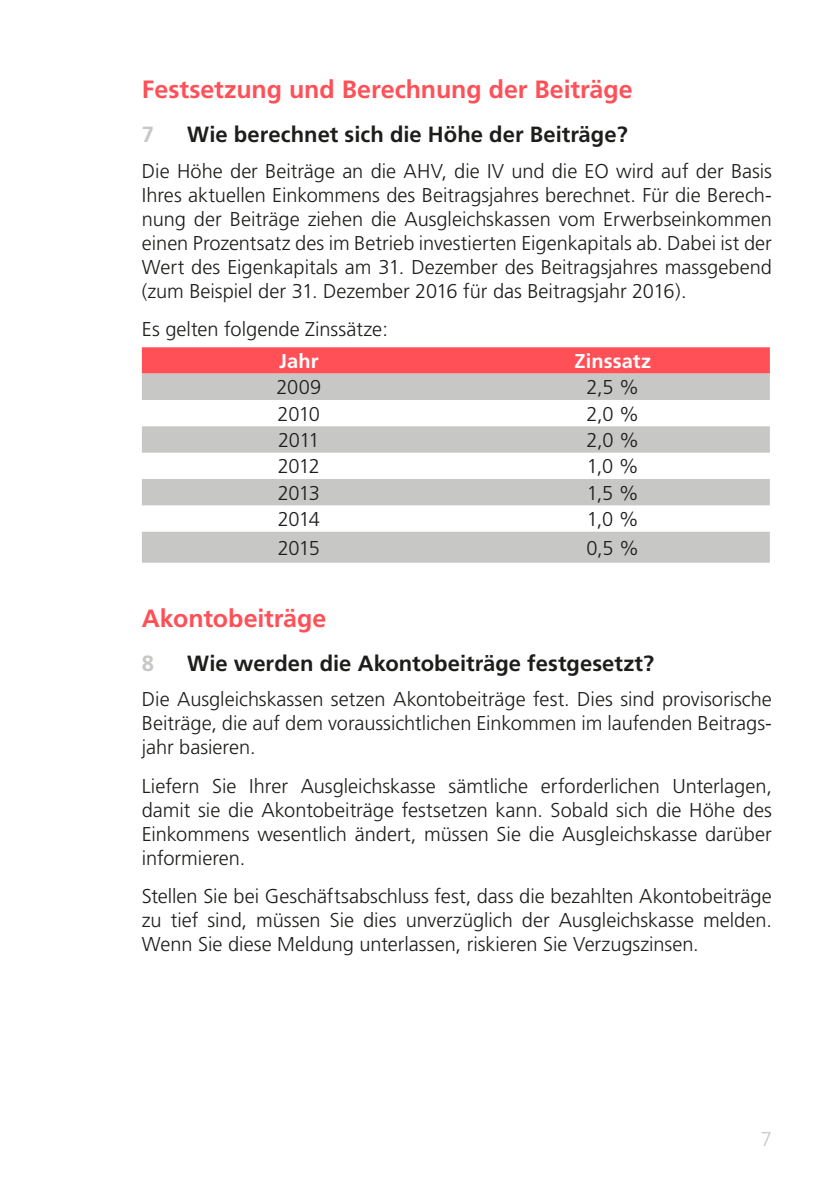
<style>
.page{position:relative;width:840px;height:1191px;background:#fff}
.page>*{position:absolute;margin:0;border:0;box-sizing:border-box;transform-origin:0 0}
.Texttitel{font:700 25px "Frutiger";color:#ff5057}
.t1{font:700 22px "Frutiger";color:#1d1d1b}
.t2{font:700 22px "Frutiger";color:#c7c7c6}
.Grundtext{font:300 20px/24px "Frutiger";letter-spacing:-.005em;color:#1d1d1b;text-align:justify}
.Text_vor_Aufzählung{font:300 20px "Frutiger";color:#1d1d1b}
.Tabellen_Text_Weiss{font:700 20px "Frutiger";letter-spacing:.005em;color:#fff}
.t3{font:300 20px "Frutiger";color:#c7c7c6}
</style>
<div class="page">
<div style="left:142px;top:347px;width:627px;height:26px;background:#ff5057"></div>
<svg style="left:142px;top:373px;width:627px;height:190px;fill:#c7c7c6"></svg>
<p class="Texttitel" style="left:142px;top:75px;width:492px">Festsetzung und Berechnung der Beiträge</p>
<p class="t2" style="left:142px;top:122px;width:14px">7</p>
<p class="t1" style="left:187px;top:122px;width:441px">Wie berechnet sich die Höhe der Beiträge?</p>
<p class="Grundtext" style="left:142px;top:159px;width:631px">Die Höhe der Beiträge an die AHV, die IV und die EO wird auf der Basis Ihres aktuellen Einkommens des Beitragsjahres berechnet. Für die Berech&shy;nung der Beiträge ziehen die Ausgleichskassen vom Erwerbseinkommen einen Prozentsatz des im Betrieb investierten Eigenkapitals ab. Dabei ist der Wert des Eigenkapitals am 31. Dezember des Beitragsjahres massgebend (zum Beispiel der 31. Dezember 2016 für das Beitragsjahr 2016).</p>
<p class="Text_vor_Aufzählung" style="left:142px;top:318px;width:247px">Es gelten folgende Zinssätze:</p>
<p class="Tabellen_Text_Weiss" style="left:279px;top:349px;width:41px">Jahr</p>
<p class="Tabellen_Text_Weiss" style="left:574px;top:349px;width:78px">Zinssatz</p>
<p class="Grundtext" style="left:276px;top:376px;width:46px">2009</p>
<p class="Grundtext" style="left:586px;top:376px;width:54px">2,5 %</p>
<p class="Grundtext" style="left:277px;top:402px;width:44px">2010</p>
<p class="Grundtext" style="left:586px;top:402px;width:54px">2,0 %</p>
<p class="Grundtext" style="left:278px;top:428px;width:43px">2011</p>
<p class="Grundtext" style="left:586px;top:428px;width:54px">2,0 %</p>
<p class="Grundtext" style="left:278px;top:455px;width:43px">2012</p>
<p class="Grundtext" style="left:586px;top:455px;width:54px">1,0 %</p>
<p class="Grundtext" style="left:278px;top:481px;width:43px">2013</p>
<p class="Grundtext" style="left:586px;top:481px;width:53px">1,5 %</p>
<p class="Grundtext" style="left:277px;top:507px;width:44px">2014</p>
<p class="Grundtext" style="left:586px;top:507px;width:54px">1,0 %</p>
<p class="Grundtext" style="left:278px;top:536px;width:44px">2015</p>
<p class="Grundtext" style="left:586px;top:536px;width:54px">0,5 %</p>
<p class="Texttitel" style="left:142px;top:603px;width:186px">Akontobeiträge</p>
<p class="t2" style="left:142px;top:650px;width:14px">8</p>
<p class="t1" style="left:187px;top:650px;width:468px">Wie werden die Akontobeiträge festgesetzt?</p>
<p class="Grundtext" style="left:142px;top:687px;width:631px">Die Ausgleichskassen setzen Akontobeiträge fest. Dies sind provisorische Beiträge, die auf dem voraussichtlichen Einkommen im laufenden Beitrags&shy;jahr basieren.</p>
<p class="Grundtext" style="left:142px;top:774px;width:631px">Liefern Sie Ihrer Ausgleichskasse sämtliche erforderlichen Unterlagen, damit sie die Akontobeiträge festsetzen kann. Sobald sich die Höhe des Einkommens wesentlich ändert, müssen Sie die Ausgleichskasse darüber informieren.</p>
<p class="Grundtext" style="left:142px;top:884px;width:631px">Stellen Sie bei Geschäftsabschluss fest, dass die bezahlten Akontobeiträge zu tief sind, müssen Sie dies unverzüglich der Ausgleichskasse melden.<br>Wenn Sie diese Meldung unterlassen, riskieren Sie Verzugszinsen.</p>
<p class="t3" style="left:760px;top:1127px;width:13px">7</p>
</div>
